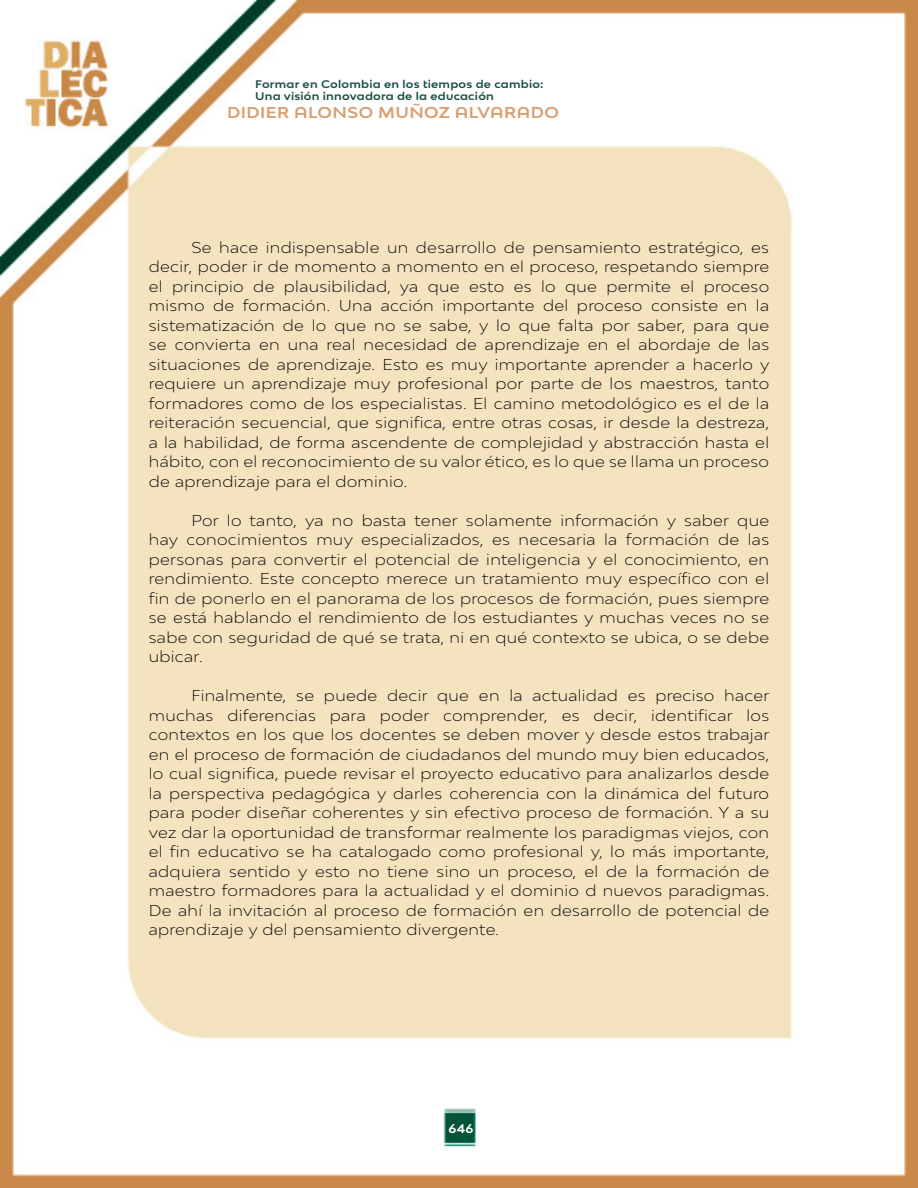
<style>
.page{position:relative;width:918px;height:1188px;background:#fff}
.page>*{position:absolute;margin:0;border:0;box-sizing:border-box;transform-origin:0 0}
.t1{font:300 expanded 15px/19.5px "Bw Modelica";letter-spacing:.02em;color:#000;text-align:justify}
.t2{font:700 expanded 15px "Bw Modelica SS01";letter-spacing:.03em;color:#d89e70}
.t3{font:700 expanded 12px "Bw Modelica SS01";color:#fff}
.t4{font:700 expanded 10.5px/12px "Bw Modelica SS01";letter-spacing:.02em;color:#184f46}
</style>
<div class="page">
<img style="left:0;top:0;width:918px;height:1188px">
<p class="t4" style="left:255px;top:78px;width:290px">Formar en Colombia en los tiempos de cambio:<br>Una visión innovadora de la educación</p>
<p class="t2" style="left:227px;top:103px;width:333px">DIDIER ALONSO MUÑOZ ALVARADO</p>
<p class="t1" style="left:149px;top:237px;width:622px;text-indent:43px">Se hace indispensable un desarrollo de pensamiento estratégico, es decir, poder ir de momento a momento en el proceso, respetando siempre el principio de plausibilidad, ya que esto es lo que permite el proceso mismo de formación. Una acción importante del proceso consiste en la sistematización de lo que no se sabe, y lo que falta por saber, para que se convierta en una real necesidad de aprendizaje en el abordaje de las situaciones de aprendizaje. Esto es muy importante aprender a hacerlo y requiere un aprendizaje muy profesional por parte de los maestros, tanto formadores como de los especialistas. El camino metodológico es el de la reiteración secuencial, que significa, entre otras cosas, ir desde la destreza, a la habilidad, de forma ascendente de complejidad y abstracción hasta el hábito, con el reconocimiento de su valor ético, es lo que se llama un proceso de aprendizaje para el dominio.</p>
<p class="t1" style="left:149px;top:510px;width:622px;text-indent:43px">Por lo tanto, ya no basta tener solamente información y saber que hay conocimientos muy especializados, es necesaria la formación de las personas para convertir el potencial de inteligencia y el conocimiento, en rendimiento. Este concepto merece un tratamiento muy específico con el fin de ponerlo en el panorama de los procesos de formación, pues siempre se está hablando el rendimiento de los estudiantes y muchas veces no se sabe con seguridad de qué se trata, ni en qué contexto se ubica, o se debe ubicar.</p>
<p class="t1" style="left:149px;top:685px;width:622px;text-indent:43px">Finalmente, se puede decir que en la actualidad es preciso hacer muchas diferencias para poder comprender, es decir, identificar los contextos en los que los docentes se deben mover y desde estos trabajar en el proceso de formación de ciudadanos del mundo muy bien educados, lo cual significa, puede revisar el proyecto educativo para analizarlos desde la perspectiva pedagógica y darles coherencia con la dinámica del futuro para poder diseñar coherentes y sin efectivo proceso de formación. Y a su vez dar la oportunidad de transformar realmente los paradigmas viejos, con el fin educativo se ha catalogado como profesional y, lo más importante, adquiera sentido y esto no tiene sino un proceso, el de la formación de maestro formadores para la actualidad y el dominio d nuevos paradigmas.<br>De ahí la invitación al proceso de formación en desarrollo de potencial de aprendizaje y del pensamiento divergente.</p>
<p class="t3" style="left:449px;top:1120px;width:26px">646</p>
</div>
